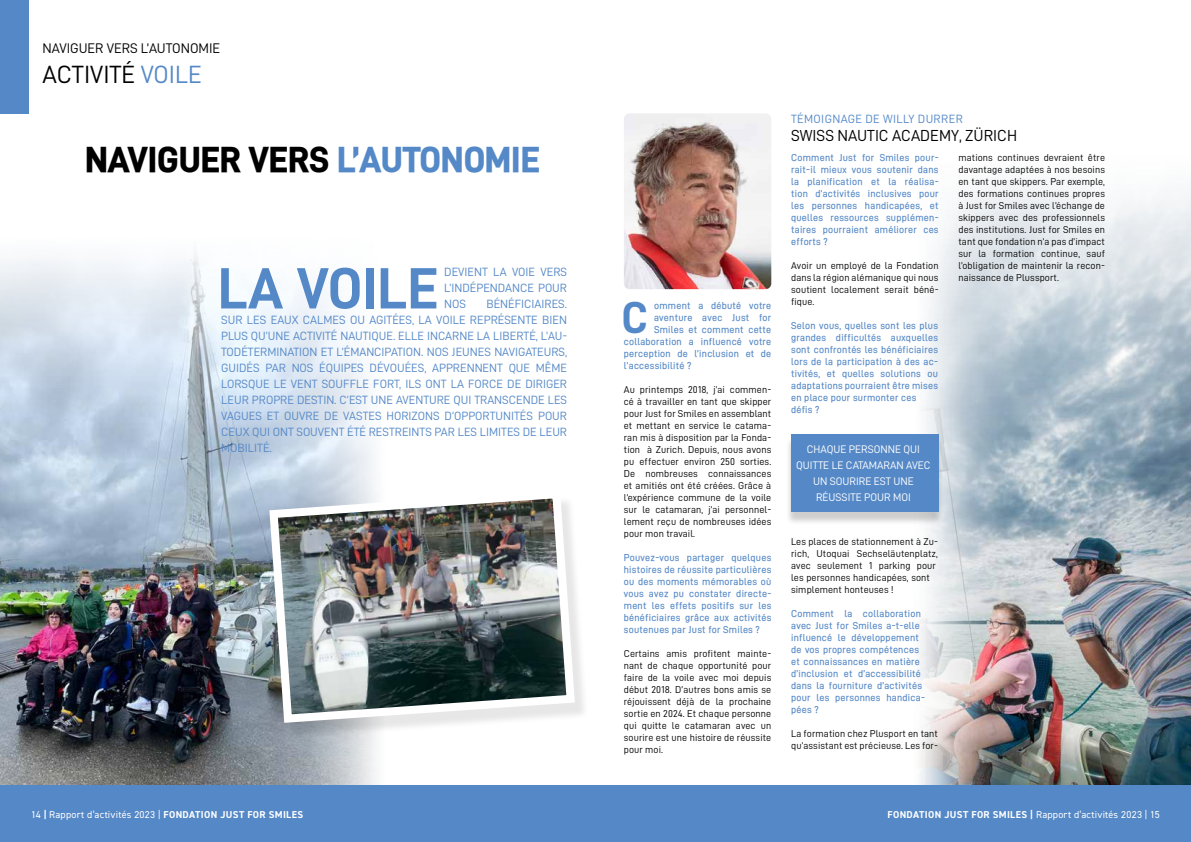
<style>
.page{position:relative;width:1191px;height:842px;background:#fff}
.page>*{position:absolute;margin:0;border:0;box-sizing:border-box;transform-origin:0 0}
.t1{font:58.4px "D DIN PRO Bold";color:#5488c7}
.t2{font:44.8px "D DIN PRO Bold";color:#5488c7}
.t3{font:36px "D DIN PRO Heavy";color:#000}
.t4{font:25px "D DIN PRO Regular";color:#000}
.t5{font:16px "D DIN PRO Regular";color:#000}
.t6{font:14px "D DIN PRO Regular";color:#000}
.t7{font:12px/16px "D DIN PRO Regular";color:#5488c7;text-align:justify}
.t8{font:12px "D DIN PRO Regular";letter-spacing:.03em;color:#5488c7}
.t9{font:11px/16px "D DIN PRO Regular";color:#fff;text-align:center}
.t10{font:10px/12px "D DIN PRO Regular";letter-spacing:.01em;color:#000;text-align:justify}
.t11{font:10px/12px "D DIN PRO Medium";letter-spacing:.025em;color:#5488c7;text-align:justify}
.t12{font:10px "DIN2014";letter-spacing:.025em;color:#fff}
.s1{color:#5488c7}
.s2{font-weight:700}
</style>
<div class="page">
<img style="left:0;top:252px;width:377px;height:533px">
<img style="left:732px;top:184px;width:459px;height:601px">
<div style="left:0;top:0;width:28px;height:113px;background:#5488c7"></div>
<div style="left:0;top:785px;width:1191px;height:57px;background:#5488c7"></div>
<img style="left:624px;top:113px;width:147px;height:176px">
<div style="left:272px;top:495px;width:317px;height:245px;background:#000;opacity:.1"></div>
<img style="left:265px;top:486px;width:314px;height:241px">
<div style="left:785px;top:437px;width:159px;height:88px;background:#000;opacity:.2"></div>
<div style="left:791px;top:434px;width:147px;height:77px;background:#5488c7"></div>
<h3 class="t6" style="left:43px;top:40px;width:179px">NAVIGUER VERS L’AUTONOMIE</h3>
<h3 class="t4" style="left:43px;top:61px;width:161px">ACTIVITÉ <span class="s1">VOILE</span></h3>
<h3 class="t3" style="left:85px;top:139px;width:456px">NAVIGUER VERS <span class="s1">L’AUTONOMIE</span></h3>
<h1 class="t1" style="left:218px;top:256px;width:222px">LA VOILE</h1>
<p class="t7" style="left:444px;top:264px;width:124px">DEVIENT LA VOIE VERS L’INDÉPENDANCE POUR NOS</p>
<p class="t7" style="left:221px;top:296px;width:347px;text-indent:265px">BÉNÉFICIAIRES.<br>SUR LES EAUX CALMES OU AGITÉES, LA VOILE REPRÉSENTE BIEN PLUS QU’UNE ACTIVITÉ NAUTIQUE. ELLE INCARNE LA LIBERTÉ, L’AU-TODÉTERMINATION ET L’ÉMANCIPATION. NOS JEUNES NAVIGATEURS, GUIDÉS PAR NOS ÉQUIPES DÉVOUÉES, APPRENNENT QUE MÊME LORSQUE LE VENT SOUFFLE FORT, ILS ONT LA FORCE DE DIRIGER LEUR PROPRE DESTIN. C’EST UNE AVENTURE QUI TRANSCENDE LES VAGUES ET OUVRE DE VASTES HORIZONS D’OPPORTUNITÉS POUR CEUX QUI ONT SOUVENT ÉTÉ RESTREINTS PAR LES LIMITES DE LEUR MOBILITÉ.</p>
<h2 class="t2" style="left:621px;top:293px;width:28px">C</h2>
<p class="t11" style="left:654px;top:299px;width:119px">omment a débuté votre</p>
<p class="t11" style="left:654px;top:311px;width:119px">aventure avec Just for</p>
<p class="t11" style="left:654px;top:323px;width:119px">Smiles et comment cette</p>
<p class="t11" style="left:624px;top:335px;width:149px">collaboration a influencé votre</p>
<p class="t11" style="left:624px;top:347px;width:149px">perception de l’inclusion et de</p>
<p class="t11" style="left:624px;top:359px;width:69px">l’accessibilité ?</p>
<p class="t10" style="left:624px;top:383px;width:149px">Au printemps 2018, j’ai commen&shy;cé à travailler en tant que skipper pour Just for Smiles en assemblant et mettant en service le catama&shy;ran mis à disposition par la Fonda&shy;tion à Zurich. Depuis, nous avons pu effectuer environ 250 sorties.<br>De nombreuses connaissances et amitiés ont été créées. Grâce à l’expérience commune de la voile sur le catamaran, j’ai personnel&shy;lement reçu de nombreuses idées pour mon travail.</p>
<p class="t11" style="left:624px;top:551px;width:149px">Pouvez-vous partager quelques histoires de réussite particulières ou des moments mémorables où vous avez pu constater directe&shy;ment les effets positifs sur les bénéficiaires grâce aux activités soutenues par Just for Smiles ?</p>
<p class="t10" style="left:624px;top:647px;width:149px">Certains amis profitent mainte&shy;nant de chaque opportunité pour faire de la voile avec moi depuis début 2018. D’autres bons amis se réjouissent déjà de la prochaine sortie en 2024. Et chaque personne qui quitte le catamaran avec un sourire est une histoire de réussite pour moi.</p>
<p class="t8" style="left:791px;top:113px;width:173px">TÉMOIGNAGE DE WILLY DURRER</p>
<h3 class="t5" style="left:791px;top:127px;width:227px">SWISS NAUTIC ACADEMY, ZÜRICH</h3>
<p class="t11" style="left:791px;top:152px;width:149px">Comment Just for Smiles pour&shy;rait-il mieux vous soutenir dans la planification et la réalisa&shy;tion d’activités inclusives pour les personnes handicapées, et quelles ressources supplémen&shy;taires pourraient améliorer ces efforts ?</p>
<p class="t10" style="left:791px;top:260px;width:149px">Avoir un employé de la Fondation dans la région alémanique qui nous soutient localement serait béné&shy;fique.</p>
<p class="t11" style="left:791px;top:320px;width:148px;text-align:left">Selon vous, quelles sont les plus grandes difficultés auxquelles sont confrontés les bénéficiaires lors de la participation à des ac&shy;tivités, et quelles solutions ou adaptations pourraient être mises en place pour surmonter ces défis ?</p>
<p class="t9" style="left:796px;top:441px;width:136px">CHAQUE PERSONNE QUI<br>QUITTE LE CATAMARAN AVEC<br>UN SOURIRE EST UNE<br>RÉUSSITE POUR MOI</p>
<p class="t10" style="left:791px;top:536px;width:148px;text-align:left">Les places de stationnement à Zu&shy;rich, Utoquai Sechseläutenplatz, avec seulement 1 parking pour les personnes handicapées, sont simplement honteuses !</p>
<p class="t11" style="left:791px;top:608px;width:135px;text-align:left">Comment la collaboration avec Just for Smiles a-t-elle influencé le développement de vos propres compétences et connaissances en matière d’inclusion et d’accessibilité dans la fourniture d’activités pour les personnes handica&shy;pées ?</p>
<p class="t10" style="left:791px;top:728px;width:148px">La formation chez Plusport en tant qu’assistant est précieuse. Les for-</p>
<p class="t10" style="left:958px;top:152px;width:148px">mations continues devraient être davantage adaptées à nos besoins en tant que skippers. Par exemple, des formations continues propres à Just for Smiles avec l’échange de skippers avec des professionnels des institutions. Just for Smiles en tant que fondation n’a pas d’impact sur la formation continue, sauf l’obligation de maintenir la recon&shy;naissance de Plussport.</p>
<p class="t12" style="left:31px;top:808px;width:274px">14 <span class="s2">|</span> Rapport d’activités 2023 | <span class="s2">FONDATION JUST FOR SMILES</span></p>
<p class="t12" style="left:887px;top:808px;width:274px"><span class="s2">FONDATION JUST FOR SMILES |</span> Rapport d’activités 2023 | 15</p>
</div>
